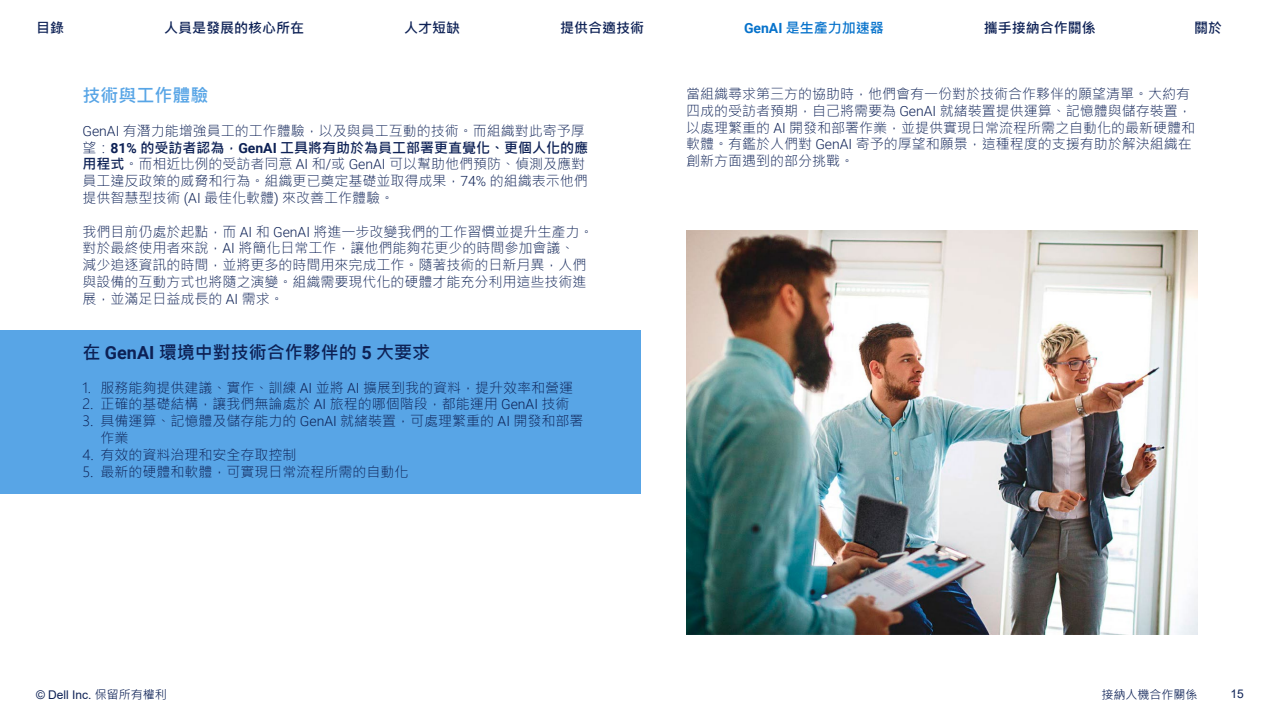
<style>
.page{position:relative;width:1280px;height:720px;background:#fff}
.page>*{position:absolute;margin:0;border:0;box-sizing:border-box;transform-origin:0 0}
.t1{font:700 18px "Microsoft Jheng Hei";color:#0d2155}
.t2{font:700 18px "Microsoft Jheng Hei";color:#58a5e6}
.t3{font:300 14px/16.8px "Microsoft Jheng Hei";color:#0d2155}
.t4{font:700 14px "Microsoft Jheng Hei";color:#0d2155}
.t5{font:700 14px "Microsoft Jheng Hei";color:#0672cb}
.t6{font:12px "Arial";color:#0d2155}
.t7{font:12px "Microsoft Jheng Hei";color:#0d2155}
.s1{font-family:"Roboto"}
.s2{font-family:"Roboto";font-weight:700}
.s3{font-weight:700}
.s4{font-family:"Microsoft Jheng Hei"}
</style>
<div class="page">
<div style="left:0;top:331px;width:640px;height:163px;background:#58a5e6"></div>
<img style="left:686px;top:230px;width:512px;height:405px">
<p class="t4" style="left:36px;top:19px;width:29px">目錄</p>
<p class="t4" style="left:164px;top:19px;width:142px">人員是發展的核心所在</p>
<p class="t4" style="left:404px;top:19px;width:57px">人才短缺</p>
<p class="t4" style="left:560px;top:19px;width:85px">提供合適技術</p>
<p class="t5" style="left:744px;top:19px;width:141px"><span class="s1">GenAI</span> 是生產力加速器</p>
<p class="t4" style="left:984px;top:19px;width:113px">攜手接納合作關係</p>
<p class="t4" style="left:1194px;top:19px;width:29px">關於</p>
<p class="t2" style="left:82px;top:84px;width:127px">技術與工作體驗</p>
<p class="t3" style="left:82px;top:122px;width:507px"><span class="s1">GenAI</span> 有潛力能增強員工的工作體驗，以及與員工互動的技術。而組織對此寄予厚望：<span class="s2">81%</span> <span class="s3">的受訪者認為，</span><span class="s2">GenAI</span> <span class="s3">工具將有助於為員工部署更直覺化、更個人化的應用程式</span>。而相近比例的受訪者同意 <span class="s1">AI</span> 和<span class="s1">/</span>或 <span class="s1">GenAI</span> 可以幫助他們預防、偵測及應對員工違反政策的威脅和行為。組織更已奠定基礎並取得成果，<span class="s1">74%</span> 的組織表示他們提供智慧型技術 <span class="s1">(AI</span> 最佳化軟體<span class="s1">)</span> 來改善工作體驗。</p>
<p class="t3" style="left:82px;top:223px;width:513px">我們目前仍處於起點，而 <span class="s1">AI</span> 和 <span class="s1">GenAI</span> 將進一步改變我們的工作習慣並提升生產力。對於最終使用者來說，<span class="s1">AI</span> 將簡化日常工作，讓他們能夠花更少的時間參加會議、<br>減少追逐資訊的時間，並將更多的時間用來完成工作。隨著技術的日新月異，人們與設備的互動方式也將隨之演變。組織需要現代化的硬體才能充分利用這些技術進展，並滿足日益成長的 <span class="s1">AI</span> 需求。</p>
<p class="t1" style="left:82px;top:341px;width:349px">在 <span class="s1">GenAI</span> 環境中對技術合作夥伴的 <span class="s1">5</span> 大要求</p>
<p class="t3" style="left:82px;top:379px;width:492px">1. 服務能夠提供建議、實作、訓練 <span class="s1">AI</span> 並將 <span class="s1">AI</span> 擴展到我的資料，提升效率和營運</p>
<p class="t3" style="left:82px;top:396px;width:489px">2. 正確的基礎結構，讓我們無論處於 <span class="s1">AI</span> 旅程的哪個階段，都能運用 <span class="s1">GenAI</span> 技術</p>
<p class="t3" style="left:100px;top:413px;width:485px;text-indent:-18px">3. 具備運算、記憶體及儲存能力的 <span class="s1">GenAI</span> 就緒裝置，可處理繁重的 <span class="s1">AI</span> 開發和部署作業</p>
<p class="t3" style="left:82px;top:446px;width:216px">4. 有效的資料治理和安全存取控制</p>
<p class="t3" style="left:82px;top:463px;width:328px">5. 最新的硬體和軟體，可實現日常流程所需的自動化</p>
<p class="t3" style="left:686px;top:85px;width:511px">當組織尋求第三方的協助時，他們會有一份對於技術合作夥伴的願望清單。大約有四成的受訪者預期，自己將需要為 <span class="s1">GenAI</span> 就緒裝置提供運算、記憶體與儲存裝置，以處理繁重的 <span class="s1">AI</span> 開發和部署作業，並提供實現日常流程所需之自動化的最新硬體和軟體。有鑑於人們對 <span class="s1">GenAI</span> 寄予的厚望和願景，這種程度的支援有助於解決組織在創新方面遇到的部分挑戰。</p>
<p class="t6" style="left:36px;top:686px;width:132px">© Dell Inc. <span class="s4">保留所有權利</span></p>
<p class="t7" style="left:1102px;top:687px;width:97px">接納人機合作關係</p>
<p class="t6" style="left:1231px;top:685px;width:15px">15</p>
</div>
